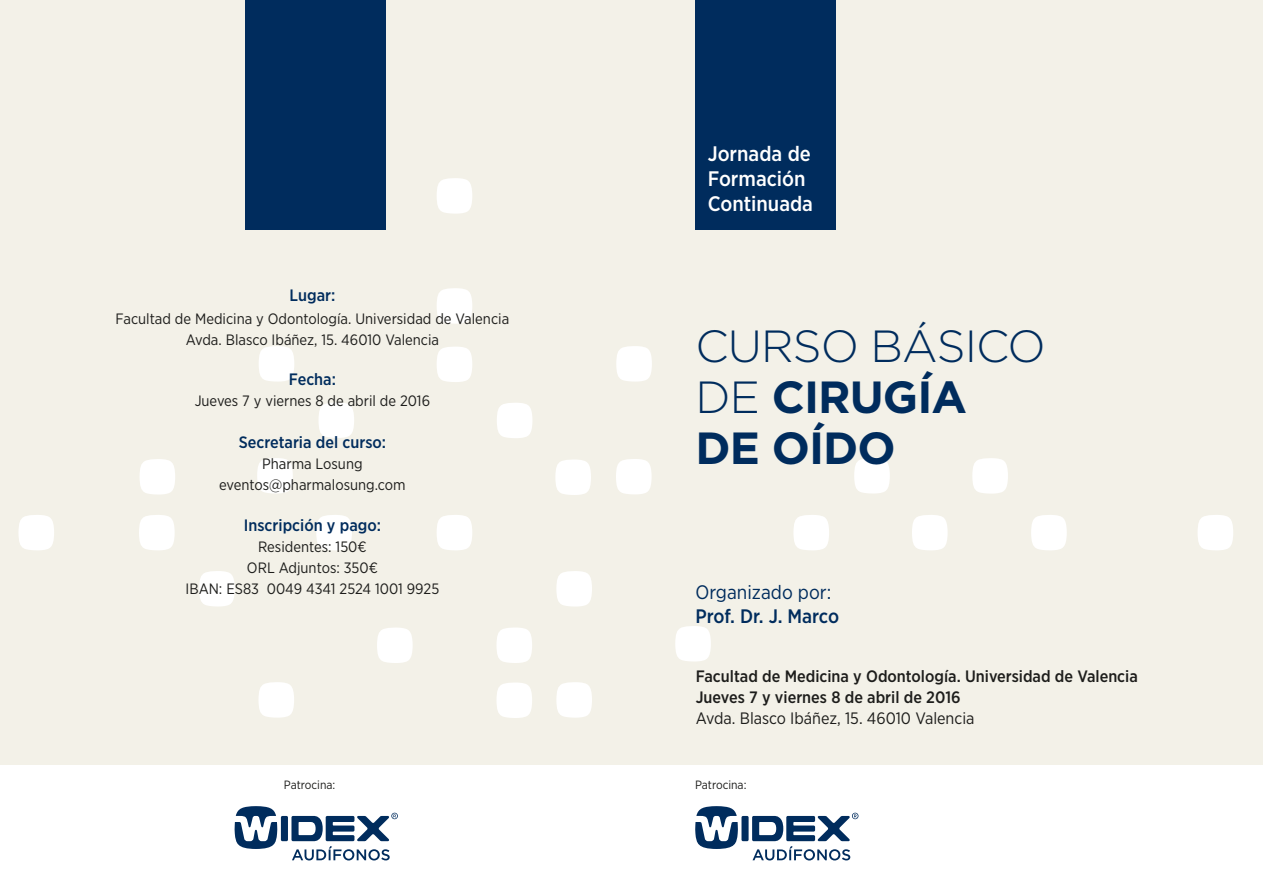
<style>
.page{position:relative;width:1263px;height:893px;background:#fff}
.page>*{position:absolute;margin:0;border:0;box-sizing:border-box;transform-origin:0 0}
.t1{font:300 45px/51px "Gotham";letter-spacing:-.02em;color:#002c5d}
.t2{font:500 21px/24.9px "Gotham Narrow";color:#fff}
.t3{font:500 19.5px "Gotham Narrow";color:#002c5d}
.t4{font:19.5px "Gotham Narrow";color:#002c5d}
.t5{font:500 16.5px/21px "Gotham Narrow";color:#1d1d1b}
.t6{font:500 16.5px "Gotham Narrow";color:#002c5d}
.t7{font:16.5px "Gotham Narrow";color:#1d1d1b}
.t8{font:15px/21px "Gotham Narrow";color:#1d1d1b;text-align:center}
.t9{font:12px "Gotham Narrow";color:#1d1d1b}
.s1{font-weight:700}
</style>
<div class="page">
<div style="left:0;top:0;width:1263px;height:765px;background:#f3f1e8"></div>
<svg style="left:18px;top:515px;width:36px;height:35px"></svg>
<svg style="left:139px;top:515px;width:36px;height:35px"></svg>
<svg style="left:316px;top:515px;width:36px;height:35px"></svg>
<svg style="left:437px;top:515px;width:35px;height:35px"></svg>
<svg style="left:912px;top:515px;width:36px;height:35px"></svg>
<svg style="left:1031px;top:515px;width:36px;height:35px"></svg>
<svg style="left:1198px;top:515px;width:35px;height:35px"></svg>
<svg style="left:793px;top:515px;width:36px;height:35px"></svg>
<svg style="left:437px;top:288px;width:35px;height:36px"></svg>
<svg style="left:616px;top:459px;width:36px;height:35px"></svg>
<svg style="left:199px;top:571px;width:36px;height:35px"></svg>
<svg style="left:556px;top:571px;width:36px;height:35px"></svg>
<svg style="left:140px;top:459px;width:35px;height:36px"></svg>
<svg style="left:972px;top:458px;width:36px;height:36px"></svg>
<svg style="left:675px;top:626px;width:36px;height:35px"></svg>
<svg style="left:616px;top:346px;width:36px;height:36px"></svg>
<svg style="left:437px;top:178px;width:35px;height:36px"></svg>
<svg style="left:318px;top:402px;width:36px;height:36px"></svg>
<svg style="left:496px;top:628px;width:36px;height:35px"></svg>
<svg style="left:437px;top:347px;width:35px;height:35px"></svg>
<svg style="left:496px;top:683px;width:36px;height:35px"></svg>
<svg style="left:257px;top:458px;width:36px;height:35px"></svg>
<svg style="left:258px;top:682px;width:36px;height:36px"></svg>
<svg style="left:555px;top:459px;width:36px;height:36px"></svg>
<svg style="left:497px;top:403px;width:35px;height:35px"></svg>
<svg style="left:377px;top:628px;width:36px;height:35px"></svg>
<svg style="left:556px;top:682px;width:36px;height:36px"></svg>
<svg style="left:259px;top:346px;width:35px;height:36px"></svg>
<svg style="left:854px;top:458px;width:36px;height:35px"></svg>
<div style="left:695px;top:0;width:140px;height:229px;background:#002c5d"></div>
<div style="left:245px;top:0;width:140px;height:229px;background:#002c5d"></div>
<svg style="left:695px;top:806px;width:43px;height:43px"></svg>
<div style="left:741px;top:816px;width:8px;height:25px;background:#002c5d;border-radius:2px"></div>
<svg style="left:752px;top:813px;width:106px;height:47px"></svg>
<svg style="left:234px;top:806px;width:43px;height:43px"></svg>
<div style="left:281px;top:816px;width:7px;height:25px;background:#002c5d;border-radius:2px"></div>
<svg style="left:291px;top:813px;width:107px;height:47px"></svg>
<p class="t6" style="left:289px;top:286px;width:47px">Lugar:</p>
<p class="t8" style="left:116px;top:308px;width:395px">Facultad de Medicina y Odontología. Universidad de Valencia<br>Avda. Blasco Ibáñez, 15. 46010 Valencia</p>
<p class="t6" style="left:289px;top:370px;width:49px">Fecha:</p>
<p class="t8" style="left:195px;top:390px;width:237px">Jueves 7 y viernes 8 de abril de 2016</p>
<p class="t6" style="left:239px;top:433px;width:149px">Secretaria del curso:</p>
<p class="t8" style="left:219px;top:453px;width:188px">Pharma Losung eventos@pharmalosung.com</p>
<p class="t6" style="left:244px;top:515px;width:139px">Inscripción y pago:</p>
<p class="t8" style="left:186px;top:536px;width:255px">Residentes: 150€<br>ORL Adjuntos: 350€<br>IBAN: ES83 0049 4341 2524 1001 9925</p>
<h2 class="t2" style="left:708px;top:141px;width:107px">Jornada de<br>Formación<br>Continuada</h2>
<h1 class="t1" style="left:695px;top:320px;width:352px">CURSO BÁSICO<br>DE <span class="s1">CIRUGÍA<br>DE OÍDO</span></h1>
<h3 class="t4" style="left:695px;top:580px;width:137px">Organizado por:</h3>
<h3 class="t3" style="left:695px;top:604px;width:145px">Prof. Dr. J. Marco</h3>
<p class="t5" style="left:696px;top:666px;width:444px">Facultad de Medicina y Odontología. Universidad de Valencia<br>Jueves 7 y viernes 8 de abril de 2016</p>
<p class="t7" style="left:696px;top:709px;width:280px">Avda. Blasco Ibáñez, 15. 46010 Valencia</p>
<p class="t9" style="left:284px;top:778px;width:53px">Patrocina:</p>
<p class="t9" style="left:695px;top:778px;width:53px">Patrocina:</p>
</div>
